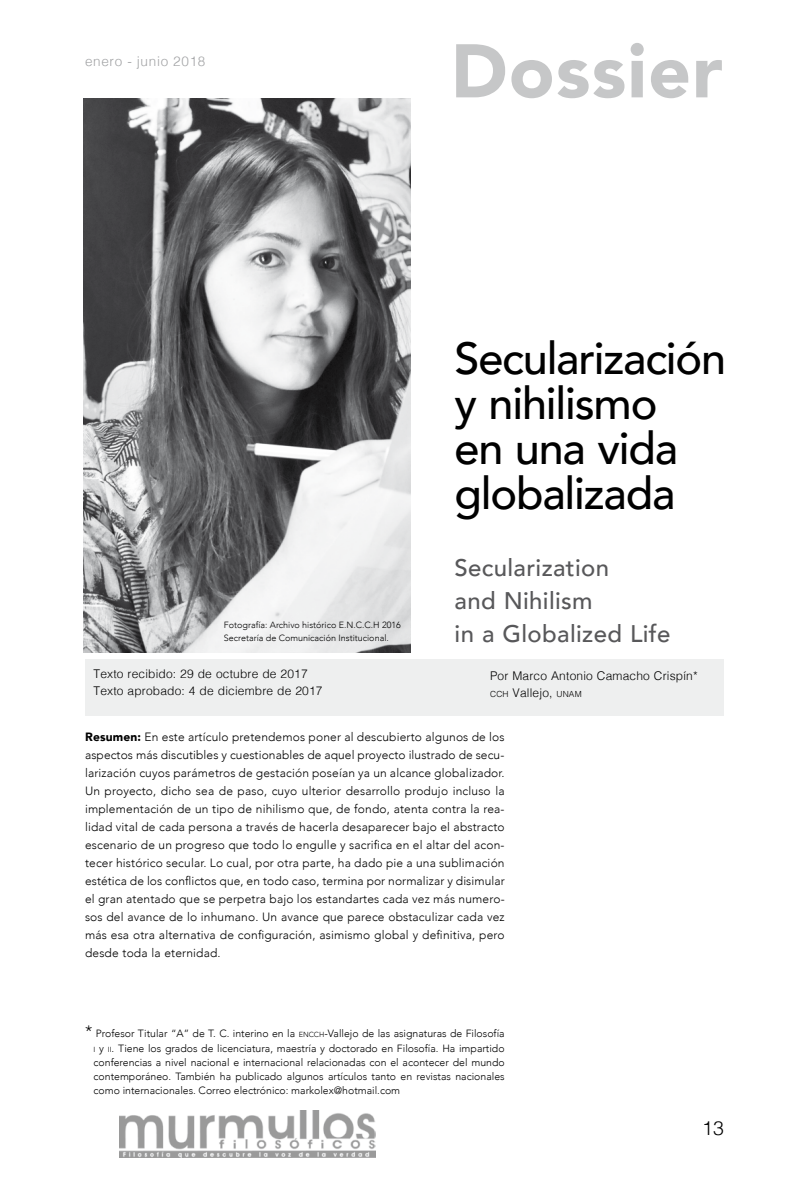
<style>
.page{position:relative;width:808px;height:1191px;background:#fff}
.page>*{position:absolute;margin:0;border:0;box-sizing:border-box;transform-origin:0 0}
.t1{font:900 75px "Avenir";letter-spacing:.015em;color:#c6c7c8}
.t2{font:500 45px/45px "Avenir";letter-spacing:-.025em;color:#000}
.t3{font:500 24px/33px "Avenir";letter-spacing:.015em;color:#58585a}
.t4{font:300 19.5px "Helvetica";color:#000}
.t5{font:300 13.5px "Helvetica";letter-spacing:.05em;color:#a1a2a4}
.t6{font:300 12px/18px "Avenir";letter-spacing:.015em;color:#000;text-align:justify}
.t7{font:300 12px/16.5px "Helvetica";letter-spacing:.015em;color:#000}
.t8{font:300 10.5px/14.2px "Avenir";color:#000;text-align:justify}
.t9{font:300 9px/13.5px "Avenir";color:#000}
.s1{font-size:8.4px}
.s2{font-weight:900}
.s3{font-size:16.5px}
.s4{font-size:7.35px}
.s5{font-style:inherit}
</style>
<div class="page">
<img style="left:119px;top:1110px;width:256px;height:47px">
<div style="left:85px;top:659px;width:639px;height:56px;background:#eeefef"></div>
<img style="left:83px;top:99px;width:328px;height:553px">
<p class="t5" style="left:85px;top:50px;width:122px">enero - junio 2018</p>
<h1 class="t1" style="left:451px;top:7px;width:273px">Dossier</h1>
<p class="t9" style="left:224px;top:617px;width:178px">Fotografía: Archivo histórico E.N.C.C.H 2016<br>Secretaría de Comunicación Institucional.</p>
<p class="t7" style="left:94px;top:665px;width:230px">Texto recibido: 29 de octubre de 2017<br>Texto aprobado: 4 de diciembre de 2017</p>
<h2 class="t2" style="left:455px;top:334px;width:273px">Secularización y nihilismo<br>en una vida globalizada</h2>
<h3 class="t3" style="left:455px;top:549px;width:217px">Secularization<br>and Nihilism<br>in a Globalized Life</h3>
<p class="t7" style="left:490px;top:666px;width:209px">Por Marco Antonio Camacho Crispín*<br><span class="s1">CCH</span> Vallejo, <span class="s1">UNAM</span></p>
<p class="t6" style="left:85px;top:727px;width:421px"><span class="s2">Resumen:</span> En este artículo pretendemos poner al descubierto algunos de los aspectos más discutibles y cuestionables de aquel proyecto ilustrado de secu&shy;larización cuyos parámetros de gestación poseían ya un alcance globalizador.<br>Un proyecto, dicho sea de paso, cuyo ulterior desarrollo produjo incluso la implementación de un tipo de nihilismo que, de fondo, atenta contra la rea&shy;lidad vital de cada persona a través de hacerla desaparecer bajo el abstracto escenario de un progreso que todo lo engulle y sacrifica en el altar del acon&shy;tecer histórico secular. Lo cual, por otra parte, ha dado pie a una sublimación estética de los conflictos que, en todo caso, termina por normalizar y disimular el gran atentado que se perpetra bajo los estandartes cada vez más numero&shy;sos del avance de lo inhumano. Un avance que parece obstaculizar cada vez más esa otra alternativa de configuración, asimismo global y definitiva, pero desde toda la eternidad.</p>
<p class="t8" style="left:94px;top:1026px;width:413px;text-indent:-9px"><span class="s3">*</span> Profesor Titular “A” de T. C. interino en la <span class="s4">ENCCH</span>-Vallejo de las asignaturas de Filosofía <span class="s4">I</span> y <span class="s4">II</span><span class="s5">.</span> Tiene los grados de licenciatura, maestría y doctorado en Filosofía. Ha impartido conferencias a nivel nacional e internacional relacionadas con el acontecer del mundo contemporáneo. También ha publicado algunos artículos tanto en revistas nacionales como internacionales. Correo electrónico: markolex@hotmail.com</p>
<h3 class="t4" style="left:702px;top:1111px;width:23px">13</h3>
</div>
